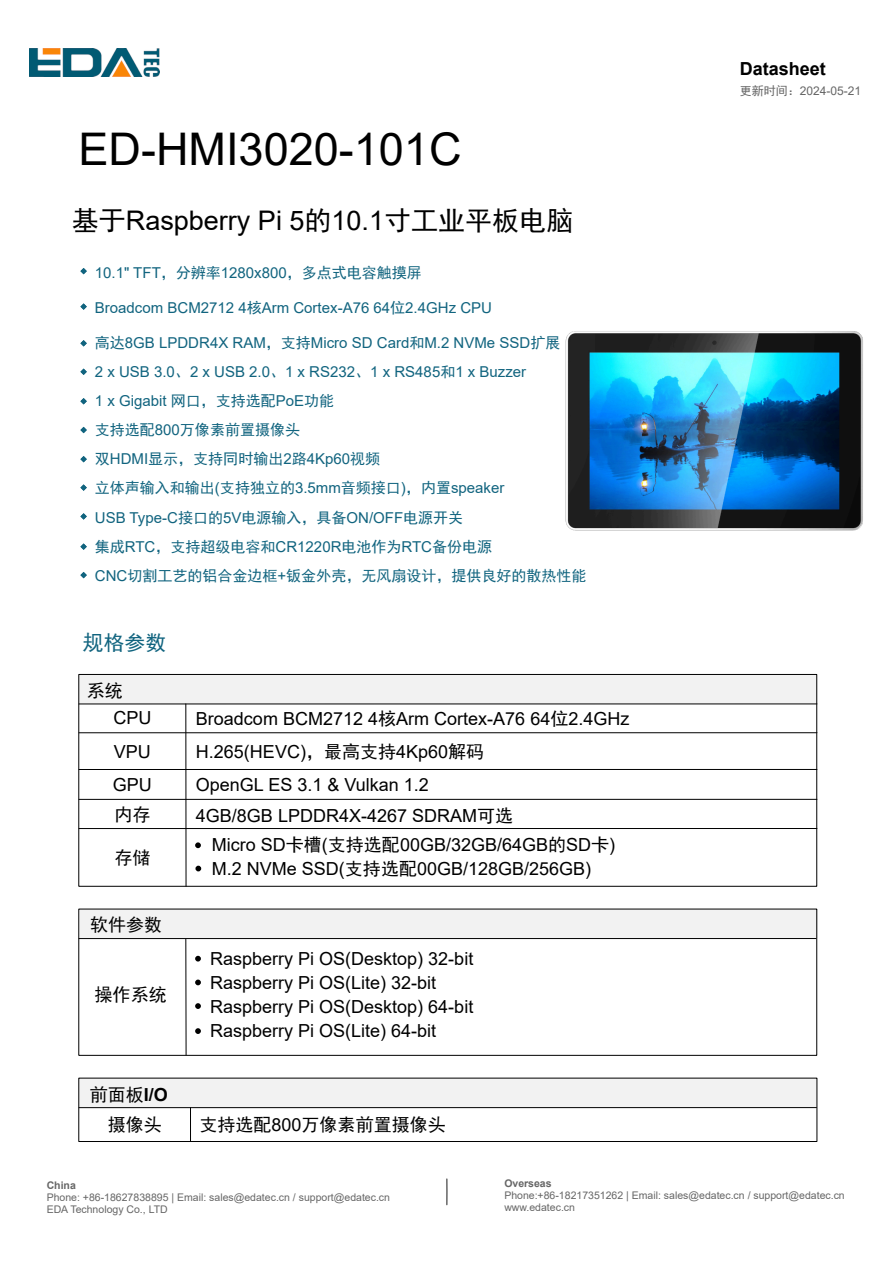
<style>
.page{position:relative;width:894px;height:1263px;background:#fff}
.page>*{position:absolute;margin:0;border:0;box-sizing:border-box;transform-origin:0 0}
.t1{font:45px "Arial";color:#000}
.t2{font:27px "Arial";color:#000}
.t3{font:21px "Sim Hei";color:#11647f}
.t4{font:18px/24px "Arial";color:#000}
.t5{font:18px "Sim Hei";color:#000}
.t6{font:700 18px "Arial";color:#000}
.t7{font:15px/29.1px "Arial";color:#11647f}
.t8{font:15px/29.1px "Sim Hei";color:#11647f}
.t9{font:12px "Arial";color:#666}
.t10{font:10.5px/12px "Arial";color:#666}
.t11{font:700 10.5px "Arial";color:#666}
.s1{font-family:"Sim Hei"}
.s2{font-family:"Arial"}
.s3{font-family:"Arial";font-weight:700}
</style>
<div class="page">
<img style="left:30px;top:48px;width:129px;height:29px">
<svg style="left:80px;top:268px;width:7px;height:6px"></svg>
<svg style="left:80px;top:303px;width:7px;height:7px"></svg>
<svg style="left:80px;top:340px;width:7px;height:6px"></svg>
<svg style="left:80px;top:369px;width:7px;height:6px"></svg>
<svg style="left:80px;top:398px;width:7px;height:6px"></svg>
<svg style="left:80px;top:427px;width:7px;height:6px"></svg>
<svg style="left:80px;top:456px;width:7px;height:6px"></svg>
<svg style="left:80px;top:484px;width:7px;height:7px"></svg>
<svg style="left:80px;top:513px;width:7px;height:7px"></svg>
<svg style="left:80px;top:543px;width:7px;height:7px"></svg>
<svg style="left:80px;top:572px;width:7px;height:6px"></svg>
<svg style="left:446px;top:1178px;width:2px;height:28px"></svg>
<div style="left:79px;top:675px;width:737px;height:28px;background:#f2f2f2"></div>
<div style="left:78px;top:674px;width:738px;height:213px;border:1px solid #000"></div>
<hr style="left:79px;top:703px;width:737px;height:1px;background:#000">
<hr style="left:79px;top:799px;width:737px;height:1px;background:#000">
<hr style="left:79px;top:732px;width:737px;height:1px;background:#000">
<hr style="left:79px;top:769px;width:737px;height:1px;background:#000">
<hr style="left:79px;top:828px;width:737px;height:1px;background:#000">
<hr style="left:185px;top:704px;width:1px;height:182px;background:#000">
<svg style="left:195px;top:842px;width:6px;height:6px"></svg>
<svg style="left:195px;top:866px;width:6px;height:5px"></svg>
<div style="left:79px;top:909px;width:738px;height:29px;background:#f2f2f2"></div>
<div style="left:78px;top:909px;width:738px;height:147px;border:1px solid #000"></div>
<hr style="left:79px;top:938px;width:736px;height:1px;background:#000">
<hr style="left:185px;top:939px;width:1px;height:116px;background:#000">
<svg style="left:195px;top:956px;width:6px;height:5px"></svg>
<svg style="left:195px;top:979px;width:6px;height:6px"></svg>
<svg style="left:195px;top:1003px;width:6px;height:6px"></svg>
<svg style="left:195px;top:1028px;width:6px;height:6px"></svg>
<div style="left:79px;top:1078px;width:737px;height:29px;background:#f2f2f2"></div>
<div style="left:78px;top:1078px;width:739px;height:64px;border:1px solid #000"></div>
<hr style="left:79px;top:1107px;width:737px;height:1px;background:#000">
<hr style="left:190px;top:1108px;width:1px;height:33px;background:#000">
<img style="left:565px;top:331px;width:297px;height:200px">
<p class="t6" style="left:739px;top:62px;width:88px">Datasheet</p>
<h1 class="t1" style="left:78px;top:133px;width:384px">ED-HMI3020-101C</h1>
<h2 class="t2" style="left:72px;top:211px;width:503px"><span class="s1">基于</span>Raspberry Pi 5<span class="s1">的</span>10.1<span class="s1">寸工业平板电脑</span></h2>
<p class="t7" style="left:95px;top:259px;width:328px">10.1" TFT<span class="s1">，分辨率</span>1280x800<span class="s1">，多点式电容触摸屏</span></p>
<p class="t7" style="left:95px;top:294px;width:398px">Broadcom BCM2712 4<span class="s1">核</span>Arm Cortex-A76 64<span class="s1">位</span>2.4GHz CPU</p>
<p class="t7" style="left:95px;top:329px;width:467px"><span class="s1">高达</span>8GB LPDDR4X RAM<span class="s1">，支持</span>Micro SD Card<span class="s1">和</span>M.2 NVMe SSD<span class="s1">扩展<br></span>2 x USB 3.0<span class="s1">、</span>2 x USB 2.0<span class="s1">、</span>1 x RS232<span class="s1">、</span>1 x RS485<span class="s1">和</span>1 x Buzzer<br>1 x Gigabit <span class="s1">网口，支持选配</span>PoE<span class="s1">功能</span></p>
<p class="t8" style="left:95px;top:415px;width:411px">支持选配<span class="s2">800</span>万像素前置摄像头<br>双<span class="s2">HDMI</span>显示，支持同时输出<span class="s2">2</span>路<span class="s2">4Kp60</span>视频<br>立体声输入和输出<span class="s2">(</span>支持独立的<span class="s2">3.5mm</span>音频接口<span class="s2">)</span>，内置<span class="s2">speaker</span></p>
<p class="t7" style="left:95px;top:504px;width:370px">USB Type-C<span class="s1">接口的</span>5V<span class="s1">电源输入，具备</span>ON/OFF<span class="s1">电源开关</span></p>
<p class="t8" style="left:95px;top:532px;width:493px">集成<span class="s2">RTC</span>，支持超级电容和<span class="s2">CR1220R</span>电池作为<span class="s2">RTC</span>备份电源<br><span class="s2">CNC</span>切割工艺的铝合金边框<span class="s2">+</span>钣金外壳，无风扇设计，提供良好的散热性能</p>
<p class="t3" style="left:82px;top:632px;width:85px">规格参数</p>
<p class="t5" style="left:87px;top:682px;width:37px">系统</p>
<p class="t4" style="left:113px;top:703px;width:41px;line-height:33.5px;text-align:justify">CPU VPU GPU</p>
<p class="t4" style="left:196px;top:708px;width:435px">Broadcom BCM2712 4<span class="s1">核</span>Arm Cortex-A76 64<span class="s1">位</span>2.4GHz</p>
<p class="t4" style="left:196px;top:736px;width:290px;line-height:33.9px">H.265(HEVC)<span class="s1">，最高支持</span>4Kp60<span class="s1">解码<br></span>OpenGL ES 3.1 &amp; Vulkan 1.2</p>
<p class="t5" style="left:114px;top:806px;width:37px">内存</p>
<p class="t4" style="left:212px;top:802px;width:405px;line-height:29.7px;text-indent:-16px">4GB/8GB LPDDR4X-4267 SDRAM<span class="s1">可选<br></span>Micro SD<span class="s1">卡槽</span>(<span class="s1">支持选配</span>00GB/32GB/64GB<span class="s1">的</span>SD<span class="s1">卡</span>)</p>
<p class="t4" style="left:212px;top:859px;width:381px">M.2 NVMe SSD(<span class="s1">支持选配</span>00GB/128GB/256GB)</p>
<p class="t5" style="left:114px;top:849px;width:37px">存储</p>
<p class="t5" style="left:90px;top:915px;width:73px">软件参数</p>
<p class="t5" style="left:95px;top:986px;width:73px">操作系统</p>
<p class="t5" style="left:90px;top:1086px;width:80px">前面板<span class="s3">I/O</span></p>
<p class="t4" style="left:210px;top:949px;width:265px">Raspberry Pi OS(Desktop) 32-bit<br>Raspberry Pi OS(Lite) 32-bit<br>Raspberry Pi OS(Desktop) 64-bit<br>Raspberry Pi OS(Lite) 64-bit</p>
<p class="t5" style="left:108px;top:1115px;width:55px">摄像头</p>
<p class="t5" style="left:199px;top:1116px;width:248px">支持选配<span class="s2">800</span>万像素前置摄像头</p>
<p class="t9" style="left:739px;top:86px;width:123px"><span class="s1">更新时间：</span>2024-05-21</p>
<p class="t11" style="left:47px;top:1182px;width:31px">China</p>
<p class="t10" style="left:47px;top:1193px;width:345px">Phone: +86-18627838895 | Email: sales@edatec.cn / support@edatec.cn<br>EDA Technology Co., LTD</p>
<p class="t11" style="left:504px;top:1180px;width:49px">Overseas</p>
<p class="t10" style="left:504px;top:1191px;width:342px">Phone:+86-18217351262 | Email: sales@edatec.cn / support@edatec.cn www.edatec.cn</p>
</div>
